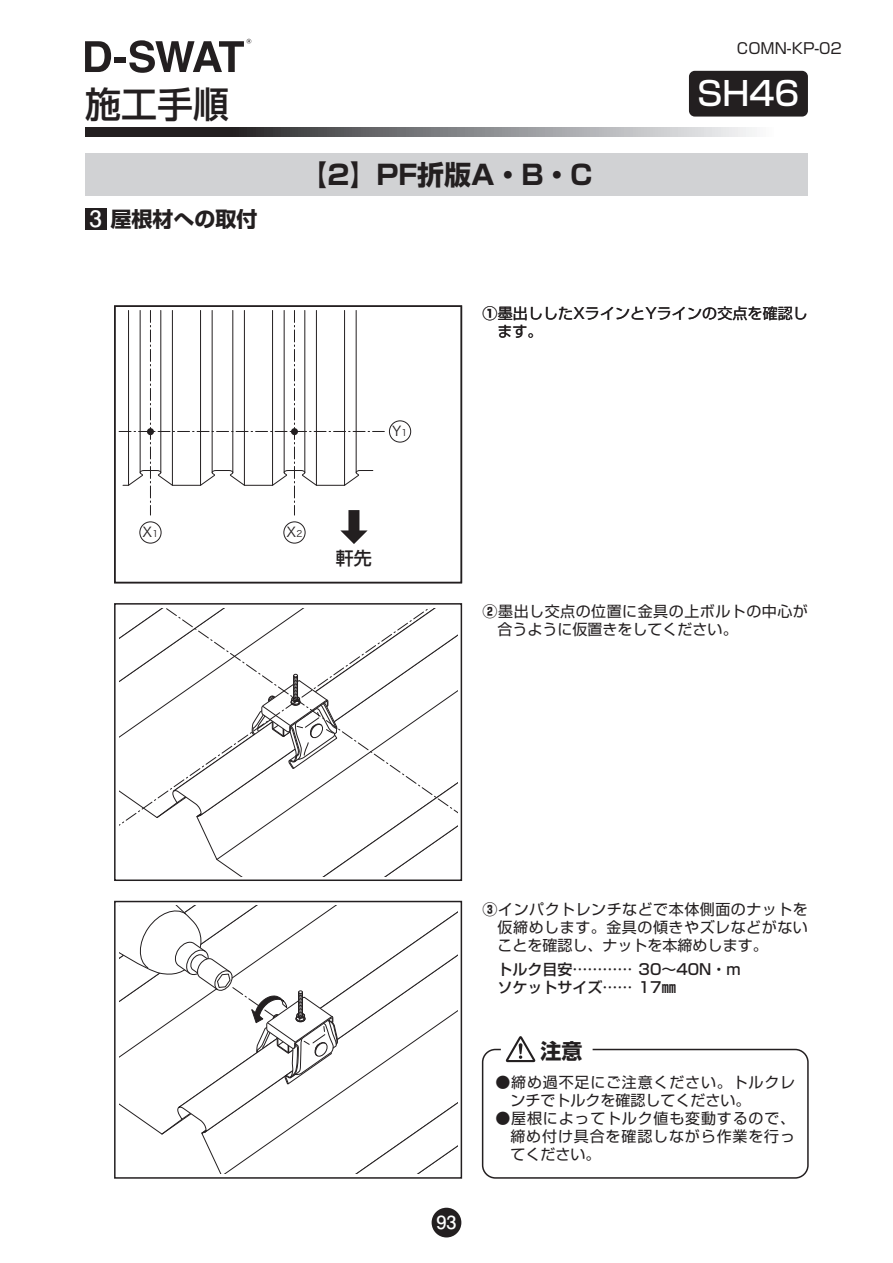
<style>
.page{position:relative;width:893px;height:1263px;background:#fff}
.page>*{position:absolute;margin:0;border:0;box-sizing:border-box;transform-origin:0 0}
.t1{font:36px "Shin Go Pro Medium 90 pv RKSJ H";color:#231f20}
.t2{font:33px "Shin Go Pro Medium 90 pv RKSJ H";color:#fff}
.t3{font:27px "Shin Go Pro Bold 90 pv RKSJ H";color:#231f20}
.t4{font:21px "Shin Go Pro Bold 90 pv RKSJ H";color:#231f20}
.t5{font:18px "Shin Go Pro Medium 90 pv RKSJ H";color:#231f20}
.t6{font:18px "Futo Go B101 Pro Bold 90 pv RKSJ H";color:#fff}
.t7{font:15px/18px "Shin Go Pro Regular 90 pv RKSJ H";letter-spacing:.035em;color:#231f20;text-align:justify}
.t8{font:15px/18px "Shin Go Pro Regular 90 pv RKSJ H";letter-spacing:.055em;color:#231f20}
.t9{font:15px/18px "Shin Go Pro Medium 90 pv RKSJ H";color:#231f20}
.t10{font:15px/18px "Shin Go Pro Regular 90 pv RKSJ H";letter-spacing:.01em;color:#231f20}
.t11{font:13.5px "Hira Kaku Pro W3 90 pv RKSJ H";color:#231f20}
.s1{font-family:"Futo Go B101 Pro Bold 90 pv RKSJ H";font-size:22.5px;color:#fff}
.s2{font-size:9px}
.s3{font-family:"Shin Go Pro Bold 90 pv RKSJ H"}
</style>
<div class="page">
<svg style="left:85px;top:128px;width:670px;height:8px;background:#777779"></svg>
<div style="left:432px;top:1208px;width:29px;height:29px;background:#231f20;border-radius:50%"></div>
<div style="left:85px;top:153px;width:723px;height:43px;background:#d1d2d4"></div>
<div style="left:85px;top:208px;width:21px;height:21px;background:#231f20"></div>
<div style="left:114px;top:603px;width:348px;height:278px;border:2px solid #231f20"></div>
<div style="left:114px;top:901px;width:348px;height:278px;border:2px solid #231f20"></div>
<div style="left:389px;top:420px;width:22px;height:22px;border:1px solid #231f20;border-radius:50%"></div>
<div style="left:114px;top:305px;width:348px;height:278px;border:2px solid #231f20"></div>
<svg style="left:481px;top:1036px;width:328px;height:143px"></svg>
<svg style="left:119px;top:906px;width:338px;height:268px"></svg>
<svg style="left:119px;top:310px;width:265px;height:234px"></svg>
<svg style="left:119px;top:608px;width:338px;height:244px"></svg>
<div style="left:689px;top:71px;width:119px;height:46px;background:#231f20;border-radius:6px"></div>
<svg style="left:85px;top:41px;width:26px;height:31px"></svg>
<div style="left:115px;top:57px;width:11px;height:6px;background:#231f20"></div>
<svg style="left:129px;top:39px;width:122px;height:34px"></svg>
<h1 class="t1" style="left:85px;top:91px;width:145px">施工手順</h1>
<h3 class="t4" style="left:89px;top:212px;width:170px"><span class="s1">3</span> 屋根材への取付</h3>
<h3 class="t3" style="left:300px;top:164px;width:294px">【2】PF折版A・B・C</h3>
<p class="t7" style="left:737px;top:41px;width:106px">COMN-KP-02</p>
<h2 class="t2" style="left:697px;top:82px;width:104px">SH46</h2>
<p class="t11" style="left:392px;top:426px;width:17px">Y<span class="s2">1</span></p>
<p class="t10" style="left:498px;top:307px;width:312px;text-indent:-15px"><span class="s3">①</span>墨出ししたXラインとYラインの交点を確認します。</p>
<p class="t11" style="left:143px;top:527px;width:17px">X<span class="s2">1</span></p>
<p class="t11" style="left:287px;top:527px;width:17px">X<span class="s2">2</span></p>
<p class="t5" style="left:336px;top:551px;width:37px">軒先</p>
<p class="t7" style="left:498px;top:604px;width:312px;text-indent:-15px"><span class="s3">②</span>墨出し交点の位置に金具の上ボルトの中心が合うように仮置きをしてください。</p>
<p class="t6" style="left:436px;top:1215px;width:22px">93</p>
<p class="t7" style="left:498px;top:902px;width:312px;text-indent:-15px"><span class="s3">③</span>インパクトレンチなどで本体側面のナットを仮締めします。金具の傾きやズレなどがないことを確認し、ナットを本締めします。</p>
<p class="t9" style="left:498px;top:962px;width:244px">トルク目安………… 30～40N・mソケットサイズ…… 17㎜</p>
<h3 class="t4" style="left:540px;top:1043px;width:43px">注意</h3>
<p class="t8" style="left:510px;top:1075px;width:286px;text-indent:-15px">●締め過不足にご注意ください。トルクレンチでトルクを確認してください。</p>
<p class="t7" style="left:510px;top:1111px;width:286px;text-indent:-15px">●屋根によってトルク値も変動するので、締め付け具合を確認しながら作業を行ってください。</p>
</div>
